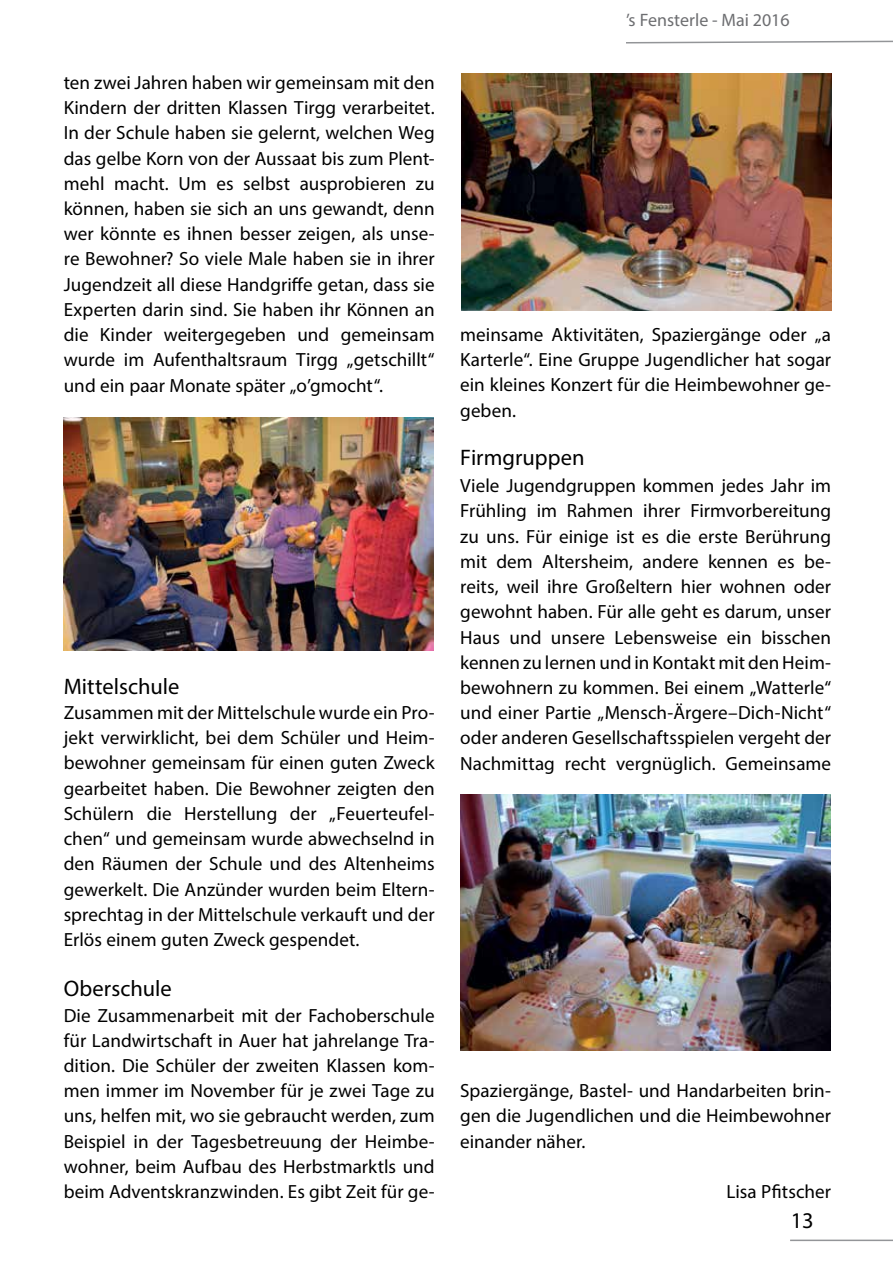
<style>
.page{position:relative;width:893px;height:1263px;background:#fff}
.page>*{position:absolute;margin:0;border:0;box-sizing:border-box;transform-origin:0 0}
.t1{font:22.5px "Myriad Pro";letter-spacing:.005em;color:#000}
.t2{font:19.2px/25.2px "Myriad Pro";letter-spacing:.005em;color:#000;text-align:justify}
.t3{font:18px "Myriad Pro";color:#6d6e71}
</style>
<div class="page">
<svg style="left:626px;top:40px;width:267px;height:4px"></svg>
<hr style="left:790px;top:1239px;width:103px;height:2px;background:#939598">
<img style="left:461px;top:74px;width:370px;height:236px">
<img style="left:460px;top:795px;width:370px;height:255px">
<img style="left:64px;top:418px;width:369px;height:233px">
<p class="t2" style="left:64px;top:70px;width:372px">ten zwei Jahren haben wir gemeinsam mit den Kindern der dritten Klassen Tirgg verarbeitet.<br>In der Schule haben sie gelernt, welchen Weg das gelbe Korn von der Aussaat bis zum Plent&shy;mehl macht. Um es selbst ausprobieren zu können, haben sie sich an uns gewandt, denn wer könnte es ihnen besser zeigen, als unse&shy;re Bewohner? So viele Male haben sie in ihrer Jugendzeit all diese Handgriffe getan, dass sie Experten darin sind. Sie haben ihr Können an die Kinder weitergegeben und gemeinsam wurde im Aufenthaltsraum Tirgg „getschillt“ und ein paar Monate später „o’gmocht“.</p>
<p class="t1" style="left:64px;top:672px;width:117px">Mittelschule</p>
<p class="t2" style="left:64px;top:700px;width:372px">Zusammen mit der Mittelschule wurde ein Pro&shy;jekt verwirklicht, bei dem Schüler und Heim&shy;bewohner gemeinsam für einen guten Zweck gearbeitet haben. Die Bewohner zeigten den Schülern die Herstellung der „Feuerteufel&shy;chen“ und gemeinsam wurde abwechselnd in den Räumen der Schule und des Altenheims gewerkelt. Die Anzünder wurden beim Eltern&shy;sprechtag in der Mittelschule verkauft und der Erlös einem guten Zweck gespendet.</p>
<p class="t1" style="left:64px;top:975px;width:110px">Oberschule</p>
<p class="t2" style="left:64px;top:1002px;width:372px">Die Zusammenarbeit mit der Fachoberschule für Landwirtschaft in Auer hat jahrelange Tra&shy;dition. Die Schüler der zweiten Klassen kom&shy;men immer im November für je zwei Tage zu uns, helfen mit, wo sie gebraucht werden, zum Beispiel in der Tagesbetreuung der Heimbe&shy;wohner, beim Aufbau des Herbstmarktls und beim Adventskranzwinden. Es gibt Zeit für ge-</p>
<p class="t3" style="left:626px;top:9px;width:165px">’s Fensterle - Mai 2016</p>
<p class="t2" style="left:460px;top:322px;width:372px">meinsame Aktivitäten, Spaziergänge oder „a Karterle“. Eine Gruppe Jugendlicher hat sogar ein kleines Konzert für die Heimbewohner ge&shy;geben.</p>
<p class="t1" style="left:460px;top:444px;width:126px">Firmgruppen</p>
<p class="t2" style="left:460px;top:473px;width:372px">Viele Jugendgruppen kommen jedes Jahr im Frühling im Rahmen ihrer Firmvorbereitung zu uns. Für einige ist es die erste Berührung mit dem Altersheim, andere kennen es be&shy;reits, weil ihre Großeltern hier wohnen oder gewohnt haben. Für alle geht es darum, unser Haus und unsere Lebensweise ein bisschen kennen zu lernen und in Kontakt mit den Heim&shy;bewohnern zu kommen. Bei einem „Watterle“ und einer Partie „Mensch-Ärgere–Dich-Nicht“ oder anderen Gesellschaftsspielen vergeht der Nachmittag recht vergnüglich. Gemeinsame</p>
<p class="t2" style="left:460px;top:1078px;width:372px">Spaziergänge, Bastel- und Handarbeiten brin&shy;gen die Jugendlichen und die Heimbewohner einander näher.</p>
<p class="t2" style="left:726px;top:1179px;width:106px">Lisa Pfitscher</p>
<p class="t1" style="left:791px;top:1206px;width:25px">13</p>
</div>
